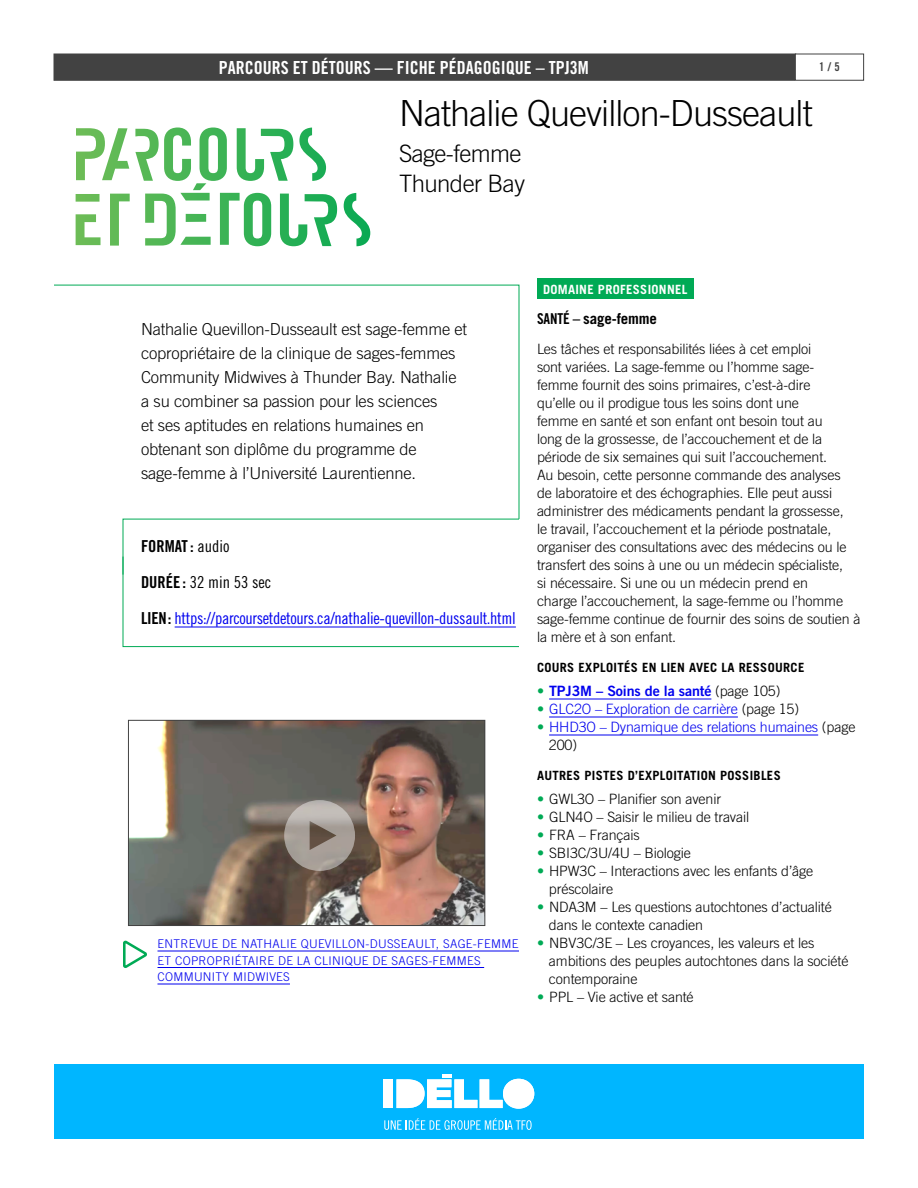
<style>
.page{position:relative;width:918px;height:1188px;background:#fff}
.page>*{position:absolute;margin:0;border:0;box-sizing:border-box;transform-origin:0 0}
.titre_nom{font:300 36px "Trade Gothic LT Std";letter-spacing:-.025em;color:#000}
.titre_metier{font:300 24px "Trade Gothic LT Std";letter-spacing:-.025em;color:#000}
.titre_ville{font:300 24px "Trade Gothic LT Std";letter-spacing:-.025em;color:#000}
.t1{font:18px "Trade Gothic LT Std Bd Cn 20";color:#fff}
.Texte_Paragraph_Bord{font:300 16.5px/24px "Trade Gothic LT Std";letter-spacing:-.01em;color:#000}
.fiche_technique_2{font:16.5px "Trade Gothic LT Std Cn 18";letter-spacing:-.02em;color:#00e}
.fiche_technique_2-2{font:16.5px "Trade Gothic LT Std Cn 18";color:#000}
.fiche_technique{font:16.5px "Trade Gothic LT Std Bd Cn 20";color:#000}
.texte_9_5_12_Space_A{font:700 15px "Trade Gothic LT Std";letter-spacing:-.01em;color:#000}
.texte_9_5_12_Space_A-2{font:300 14.25px/18px "Trade Gothic LT Std";letter-spacing:-.01em;color:#000}
.t2{font:300 14.25px/18px "Trade Gothic LT Std";letter-spacing:-.01em;color:#00e}
.t3{font:14.25px "Trade Gothic LT Std Bd 2";letter-spacing:-.01em;color:#00e}
.Soustitre_2_No_Shade{font:700 12.75px "Trade Gothic LT Std";letter-spacing:.025em;color:#000}
.Soustitre_2{font:700 12.75px "Trade Gothic LT Std";letter-spacing:.025em;color:#fff}
.Entrevue_8_8{font:300 12px/16.5px "Trade Gothic LT Std";letter-spacing:.025em;color:#00e}
.t4{font:12px "Trade Gothic LT Std Bd Cn 20";color:#424242}
.s1{font-family:"Trade Gothic LT Std Cn 18"}
.s2{font-family:"Trade Gothic LT Std Bd Cn 20"}
.s3{font-family:"Trade Gothic LT Std Bd Cn 20";color:#000}
.s4{font-family:"Trade Gothic LT Std Bd Cn 20";font-weight:400}
.s5{font-family:"Trade Gothic LT Std Cn 18";color:#0a5}
.s6{font-family:"Trade Gothic LT Std";font-weight:300;color:#000}
.s7{font-family:"Trade Gothic LT Std Cn 18";font-weight:400;color:#0a5}
.s8{color:#000}
</style>
<div class="page">
<svg style="left:53px;top:53px;width:743px;height:28px;background:#464646"></svg>
<div style="left:54px;top:1065px;width:810px;height:74px;background:#00b6ff"></div>
<div style="left:795px;top:54px;width:69px;height:27px;border:1px solid #424242"></div>
<div style="left:384px;top:1079px;width:9px;height:29px;background:#fff"></div>
<svg style="left:397px;top:1074px;width:137px;height:35px"></svg>
<svg style="left:384px;top:1118px;width:148px;height:12px"></svg>
<svg style="left:54px;top:284px;width:466px;height:234px"></svg>
<svg style="left:122px;top:518px;width:398px;height:129px"></svg>
<hr style="left:175px;top:627px;width:341px;height:1px;background:#00e">
<svg style="left:76px;top:128px;width:294px;height:118px"></svg>
<div style="left:537px;top:279px;width:157px;height:20px;background:#0a5"></div>
<hr style="left:549px;top:699px;width:162px;height:1px;background:#00e">
<hr style="left:549px;top:717px;width:189px;height:1px;background:#00e">
<hr style="left:549px;top:735px;width:269px;height:1px;background:#00e">
<hr style="left:158px;top:951px;width:361px;height:1px;background:#00e">
<hr style="left:158px;top:967px;width:326px;height:1px;background:#00e">
<hr style="left:158px;top:984px;width:132px;height:1px;background:#00e">
<svg style="left:123px;top:941px;width:24px;height:27px"></svg>
<img style="left:130px;top:722px;width:353px;height:202px">
<div style="left:128px;top:720px;width:357px;height:206px;border:1px solid #424242"></div>
<svg style="left:284px;top:800px;width:71px;height:71px;background:#999089"></svg>
<p class="t1" style="left:219px;top:56px;width:371px">PARCOURS ET DÉTOURS — FICHE PÉDAGOGIQUE – TPJ3M</p>
<p class="t4" style="left:819px;top:60px;width:22px">1 / 5</p>
<h1 class="titre_nom" style="left:399px;top:92px;width:415px">Nathalie Quevillon-Dusseault</h1>
<p class="titre_metier" style="left:399px;top:139px;width:124px">Sage-femme</p>
<p class="titre_ville" style="left:399px;top:169px;width:128px">Thunder Bay</p>
<p class="Texte_Paragraph_Bord" style="left:141px;top:316px;width:328px">Nathalie Quevillon-Dusseault est sage-femme et copropriétaire de la clinique de sages‑femmes Community Midwives à Thunder Bay. Nathalie a su combiner sa passion pour les sciences<br>et ses aptitudes en relations humaines en obtenant son diplôme du programme de sage-femme à l’Université Laurentienne.</p>
<p class="fiche_technique" style="left:141px;top:536px;width:90px">FORMAT: <span class="s1">audio</span></p>
<p class="fiche_technique_2-2" style="left:141px;top:572px;width:132px"><span class="s2">DURÉE :</span> 32 min 53 sec</p>
<p class="fiche_technique_2" style="left:141px;top:608px;width:376px"><span class="s3">LIEN:</span> https://parcoursetdetours.ca/nathalie-quevillon-dussault.html</p>
<p class="Entrevue_8_8" style="left:158px;top:935px;width:362px">ENTREVUE DE NATHALIE QUEVILLON-DUSSEAULT, SAGE-FEMME<br>ET COPROPRIÉTAIRE DE LA CLINIQUE DE SAGES-FEMMES<br>COMMUNITY MIDWIVES</p>
<h2 class="Soustitre_2" style="left:543px;top:282px;width:146px">DOMAINE PROFESSIONNEL</h2>
<p class="texte_9_5_12_Space_A" style="left:537px;top:309px;width:121px"><span class="s4">SANTÉ –</span> sage-femme</p>
<p class="texte_9_5_12_Space_A-2" style="left:537px;top:340px;width:325px">Les tâches et responsabilités liées à cet emploi<br>sont variées. La sage-femme ou l’homme sage-<br>femme fournit des soins primaires, c’est-à-dire<br>qu’elle ou il prodigue tous les soins dont une<br>femme en santé et son enfant ont besoin tout au<br>long de la grossesse, de l’accouchement et de la période de six semaines qui suit l’accouchement.<br>Au besoin, cette personne commande des analyses<br>de laboratoire et des échographies. Elle peut aussi administrer des médicaments pendant la grossesse,<br>le travail, l’accouchement et la période postnatale, organiser des consultations avec des médecins ou le transfert des soins à une ou un médecin spécialiste,<br>si nécessaire. Si une ou un médecin prend en<br>charge l’accouchement, la sage-femme ou l’homme sage‑femme continue de fournir des soins de soutien à la mère et à son enfant.</p>
<h2 class="Soustitre_2_No_Shade" style="left:537px;top:660px;width:269px">COURS EXPLOITÉS EN LIEN AVEC LA RESSOURCE</h2>
<p class="t3" style="left:537px;top:682px;width:245px"><span class="s5">•</span> TPJ3M – Soins de la santé <span class="s6">(page 105)</span></p>
<p class="t2" style="left:537px;top:700px;width:264px"><span class="s7">•</span> GLC2O – Exploration de carrière <span class="s8">(page 15)</span></p>
<p class="t2" style="left:549px;top:718px;width:308px;text-indent:-12px"><span class="s7">•</span> HHD3O – Dynamique des relations humaines <span class="s8">(page<br>200)</span></p>
<h2 class="Soustitre_2_No_Shade" style="left:537px;top:768px;width:245px">AUTRES PISTES D’EXPLOITATION POSSIBLES</h2>
<p class="texte_9_5_12_Space_A-2" style="left:537px;top:790px;width:186px"><span class="s7">•</span> GWL3O – Planifier son avenir</p>
<p class="texte_9_5_12_Space_A-2" style="left:537px;top:808px;width:214px"><span class="s7">•</span> GLN4O – Saisir le milieu de travail</p>
<p class="texte_9_5_12_Space_A-2" style="left:537px;top:826px;width:104px"><span class="s7">•</span> FRA – Français</p>
<p class="texte_9_5_12_Space_A-2" style="left:537px;top:844px;width:156px"><span class="s7">•</span> SBI3C/3U/4U – Biologie</p>
<p class="texte_9_5_12_Space_A-2" style="left:549px;top:862px;width:266px;text-indent:-12px"><span class="s7">•</span> HPW3C – Interactions avec les enfants d’âge préscolaire</p>
<p class="texte_9_5_12_Space_A-2" style="left:549px;top:898px;width:284px;text-indent:-12px"><span class="s7">•</span> NDA3M – Les questions autochtones d’actualité dans le contexte canadien</p>
<p class="texte_9_5_12_Space_A-2" style="left:549px;top:934px;width:301px;text-indent:-12px"><span class="s7">•</span> NBV3C/3E – Les croyances, les valeurs et les ambitions des peuples autochtones dans la société contemporaine</p>
<p class="texte_9_5_12_Space_A-2" style="left:537px;top:988px;width:158px"><span class="s7">•</span> PPL – Vie active et santé</p>
</div>
